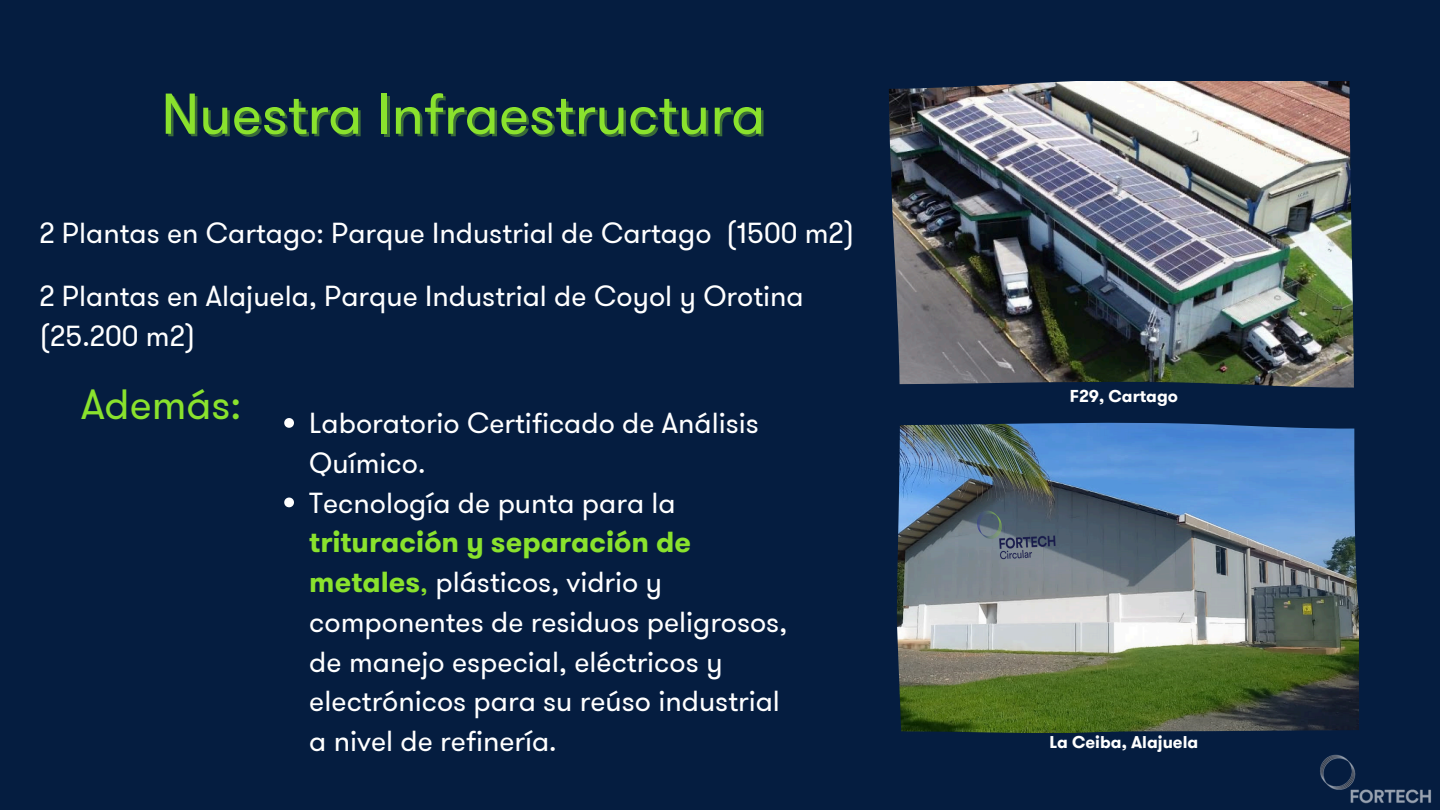
<style>
.page{position:relative;width:1440px;height:810px;background:#051d40}
.page>*{position:absolute;margin:0;border:0;box-sizing:border-box;transform-origin:0 0}
.t1{font:57.4px "GT Walsheim";color:#8ae22d}
.t2{font:42.1px "GT Walsheim";color:#8ae22d}
.t3{font:28.9px/39.8px "GT Walsheim";color:#fff}
.t4{font:700 17px "GT Walsheim";color:#fff}
.s1{font-weight:700;color:#8ae22d}
.s2{color:#8ae22d}
</style>
<div class="page">
<img style="left:889px;top:81px;width:465px;height:307px">
<img style="left:897px;top:423px;width:462px;height:310px">
<img style="left:1320px;top:754px;width:111px;height:50px">
<svg style="left:284px;top:418px;width:10px;height:10px"></svg>
<svg style="left:284px;top:498px;width:10px;height:9px"></svg>
<p class="t1" style="left:161px;top:73px;width:606px">Nuestra Infraestructura</p>
<p class="t3" style="left:39px;top:213px;width:816px">2 Plantas en Cartago: Parque Industrial de Cartago (1500 m2)</p>
<p class="t3" style="left:39px;top:276px;width:766px">2 Plantas en Alajuela, Parque Industrial de Coyol y Orotina (25.200 m2)</p>
<p class="t2" style="left:81px;top:375px;width:162px">Además:</p>
<h3 class="t3" style="left:309px;top:403px;width:451px">Laboratorio Certificado de Análisis<br>Químico.</h3>
<h2 class="t3" style="left:309px;top:483px;width:479px">Tecnología de punta para la <span class="s1">trituración y separación de metales</span><span class="s2">,</span> plásticos, vidrio y componentes de residuos peligrosos, de manejo especial, eléctricos y electrónicos para su reúso industrial a nivel de refinería.</h2>
<p class="t4" style="left:1070px;top:384px;width:110px">F29, Cartago</p>
<p class="t4" style="left:1049px;top:730px;width:150px">La Ceiba, Alajuela</p>
</div>
